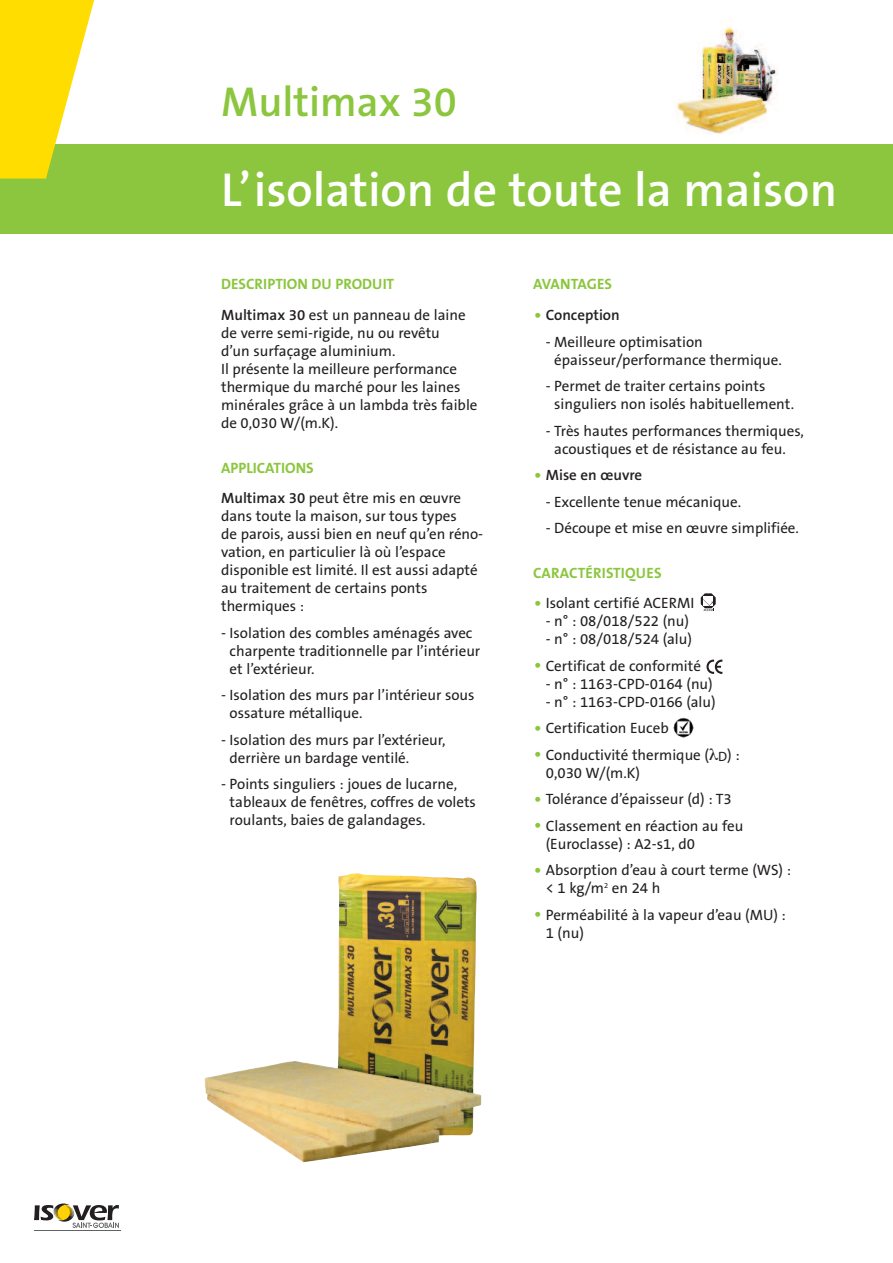
<style>
.page{position:relative;width:893px;height:1263px;background:#fff}
.page>*{position:absolute;margin:0;border:0;box-sizing:border-box;transform-origin:0 0}
.t1{font:600 48px "The Sans B6";color:#fff}
.t2{font:600 42px "The Sans B6";color:#8bc63e}
.t3{font:15px/18px "The Sans B5 Plain";color:#231f20}
.t4{font:700 15px "The Sans B7";color:#8bc63e}
.t5{font:600 15px "The Sans B6";color:#231f20}
.s1{font-family:"The Sans B6";font-weight:600}
.s2{font-family:"The Sans B4";font-weight:300;font-size:22.5px;color:#8bc63e}
</style>
<div class="page">
<img style="left:675px;top:24px;width:103px;height:110px">
<div style="left:0;top:145px;width:893px;height:89px;background:#8bc63e"></div>
<svg style="left:0;top:0;width:100px;height:179px"></svg>
<hr style="left:34px;top:1230px;width:87px;height:1px;background:#636366">
<svg style="left:34px;top:1203px;width:85px;height:25px"></svg>
<svg style="left:701px;top:593px;width:15px;height:18px"></svg>
<svg style="left:706px;top:660px;width:16px;height:14px"></svg>
<img style="left:673px;top:717px;width:21px;height:21px">
<img style="left:205px;top:873px;width:276px;height:289px">
<h2 class="t2" style="left:221px;top:80px;width:237px">Multimax 30</h2>
<h1 class="t1" style="left:221px;top:164px;width:617px">L’isolation de toute la maison</h1>
<p class="t4" style="left:221px;top:276px;width:175px">DESCRIPTION DU PRODUIT</p>
<p class="t3" style="left:221px;top:306px;width:258px"><span class="s1">Multimax 30</span> est un panneau de laine de verre semi-rigide, nu ou revêtu<br>d’un surfaçage aluminium.<br>Il présente la meilleure performance thermique du marché pour les laines minérales grâce à un lambda très faible de 0,030 W/(m.K).</p>
<p class="t4" style="left:221px;top:460px;width:94px">APPLICATIONS</p>
<p class="t3" style="left:221px;top:490px;width:264px"><span class="s1">Multimax 30</span> peut être mis en œuvre dans toute la maison, sur tous types<br>de parois, aussi bien en neuf qu’en réno&shy;vation, en particulier là où l’espace disponible est limité. Il est aussi adapté au traitement de certains ponts thermiques :</p>
<p class="t3" style="left:230px;top:624px;width:252px;text-indent:-9px">- Isolation des combles aménagés avec charpente traditionnelle par l’intérieur et l’extérieur.</p>
<p class="t3" style="left:230px;top:687px;width:247px;text-indent:-9px">- Isolation des murs par l’intérieur sous ossature métallique.</p>
<p class="t3" style="left:230px;top:731px;width:218px;text-indent:-9px">- Isolation des murs par l’extérieur, derrière un bardage ventilé.</p>
<p class="t3" style="left:230px;top:776px;width:248px;text-indent:-9px">- Points singuliers : joues de lucarne, tableaux de fenêtres, coffres de volets roulants, baies de galandages.</p>
<p class="t4" style="left:533px;top:276px;width:81px">AVANTAGES</p>
<p class="t5" style="left:533px;top:307px;width:88px"><span class="s2">•</span> Conception</p>
<p class="t3" style="left:554px;top:333px;width:229px;text-indent:-9px">- Meilleure optimisation épaisseur/performance thermique.</p>
<p class="t3" style="left:554px;top:377px;width:241px;text-indent:-9px">- Permet de traiter certains points singuliers non isolés habituellement.</p>
<p class="t3" style="left:554px;top:422px;width:251px;text-indent:-9px">- Très hautes performances thermiques, acoustiques et de résistance au feu.</p>
<p class="t5" style="left:533px;top:467px;width:111px"><span class="s2">•</span> Mise en œuvre</p>
<p class="t3" style="left:546px;top:493px;width:197px">- Excellente tenue mécanique.</p>
<p class="t3" style="left:546px;top:519px;width:255px">- Découpe et mise en œuvre simplifiée.</p>
<p class="t4" style="left:533px;top:565px;width:130px">CARACTÉRISTIQUES</p>
<p class="t3" style="left:533px;top:595px;width:163px"><span class="s2">•</span> Isolant certifié ACERMI</p>
<p class="t3" style="left:546px;top:613px;width:145px">- n° : 08/018/522 (nu)</p>
<p class="t3" style="left:546px;top:631px;width:148px">- n° : 08/018/524 (alu)</p>
<p class="t3" style="left:533px;top:657px;width:169px"><span class="s2">•</span> Certificat de conformité</p>
<p class="t3" style="left:546px;top:675px;width:169px">- n° : 1163-CPD-0164 (nu)</p>
<p class="t3" style="left:546px;top:693px;width:171px">- n° : 1163-CPD-0166 (alu)</p>
<p class="t3" style="left:533px;top:720px;width:137px"><span class="s2">•</span> Certification Euceb</p>
<p class="t3" style="left:546px;top:746px;width:195px;text-indent:-13px"><span class="s2">•</span> Conductivité thermique (●<sub>D</sub>) :<br>0,030 W/(m.K)</p>
<p class="t3" style="left:533px;top:791px;width:200px"><span class="s2">•</span> Tolérance d’épaisseur (d) : T3</p>
<p class="t3" style="left:546px;top:817px;width:199px;text-indent:-13px"><span class="s2">•</span> Classement en réaction au feu (Euroclasse) : A2-s1, d0</p>
<p class="t3" style="left:546px;top:862px;width:247px;text-indent:-13px"><span class="s2">•</span> Absorption d’eau à court terme (WS) : &lt; 1 kg/m<sup>2</sup> en 24 h</p>
<p class="t3" style="left:546px;top:906px;width:242px;text-indent:-13px"><span class="s2">•</span> Perméabilité à la vapeur d’eau (MU) :<br>1 (nu)</p>
</div>
